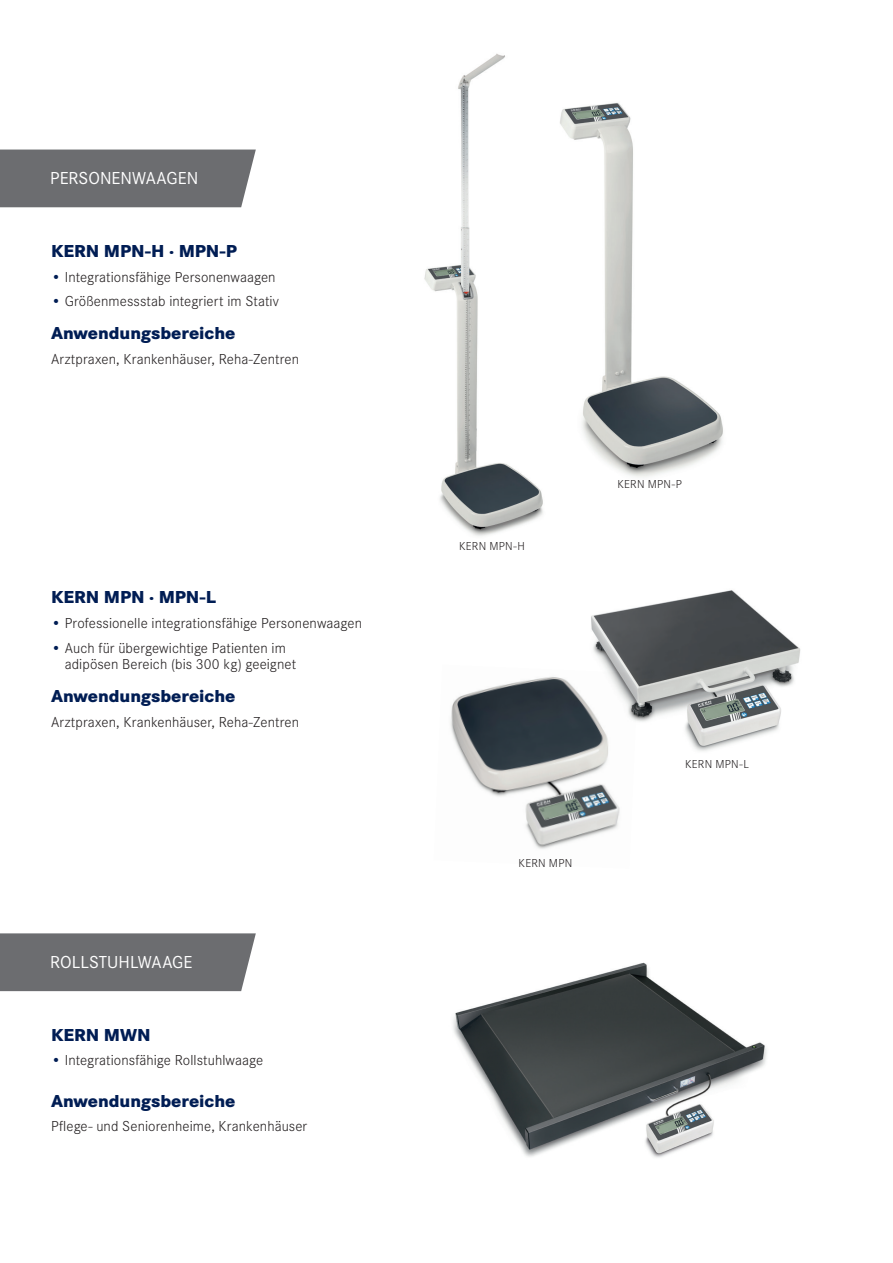
<style>
.page{position:relative;width:893px;height:1263px;background:#fff}
.page>*{position:absolute;margin:0;border:0;box-sizing:border-box;transform-origin:0 0}
.t1{font:800 18px "Corporate S Pro";letter-spacing:-.005em;color:#001d54}
.t2{font:18px "Corporate S Pro";color:#fff}
.t3{font:300 15px/16.5px "Corporate S Pro";letter-spacing:.005em;color:#231f20}
.t4{font:300 12px "Corporate S Pro";letter-spacing:.02em;color:#231f20}
.s1{font-weight:400;color:#001d54}
.s2{color:#001d54}
</style>
<div class="page">
<img style="left:566px;top:103px;width:157px;height:374px">
<img style="left:424px;top:53px;width:142px;height:483px">
<img style="left:453px;top:962px;width:314px;height:196px">
<div style="left:0;top:150px;width:256px;height:57px;background:#6c6d70"></div>
<div style="left:0;top:933px;width:256px;height:58px;background:#6c6d70"></div>
<img style="left:591px;top:590px;width:210px;height:161px">
<img style="left:450px;top:665px;width:188px;height:184px">
<p class="t2" style="left:50px;top:165px;width:150px">PERSONENWAAGEN</p>
<p class="t1" style="left:51px;top:236px;width:188px">KERN MPN-H · MPN-P</p>
<p class="t3" style="left:51px;top:267px;width:226px"><span class="s1">•</span> Integrationsfähige Personenwaagen</p>
<p class="t3" style="left:51px;top:292px;width:229px"><span class="s1">•</span> Größenmessstab integriert im Stativ</p>
<p class="t1" style="left:51px;top:319px;width:186px">Anwendungsbereiche</p>
<p class="t3" style="left:51px;top:350px;width:250px">Arztpraxen, Krankenhäuser, Reha-Zentren</p>
<p class="t1" style="left:51px;top:583px;width:166px">KERN MPN · MPN-L</p>
<p class="t3" style="left:51px;top:614px;width:312px"><span class="s1">•</span> Professionelle integrationsfähige Personenwaagen</p>
<p class="t3" style="left:65px;top:639px;width:233px;text-indent:-14px"><span class="s1">•</span> Auch für übergewichtige Patienten im adipösen Bereich (bis 300 kg) geeignet</p>
<p class="t1" style="left:51px;top:682px;width:186px">Anwendungsbereiche</p>
<p class="t3" style="left:51px;top:713px;width:250px">Arztpraxen, Krankenhäuser, Reha-Zentren</p>
<p class="t2" style="left:50px;top:949px;width:144px">ROLLSTUHLWAAGE</p>
<p class="t1" style="left:51px;top:1020px;width:101px">KERN MWN</p>
<p class="t3" style="left:51px;top:1051px;width:214px"><span class="s2">•</span> Integrationsfähige Rollstuhlwaage</p>
<p class="t1" style="left:51px;top:1086px;width:186px">Anwendungsbereiche</p>
<p class="t3" style="left:51px;top:1117px;width:258px">Pflege- und Seniorenheime, Krankenhäuser</p>
<p class="t4" style="left:459px;top:537px;width:67px">KERN MPN-H</p>
<p class="t4" style="left:617px;top:475px;width:66px">KERN MPN-P</p>
<p class="t4" style="left:519px;top:855px;width:55px">KERN MPN</p>
<p class="t4" style="left:685px;top:755px;width:65px">KERN MPN-L</p>
</div>
